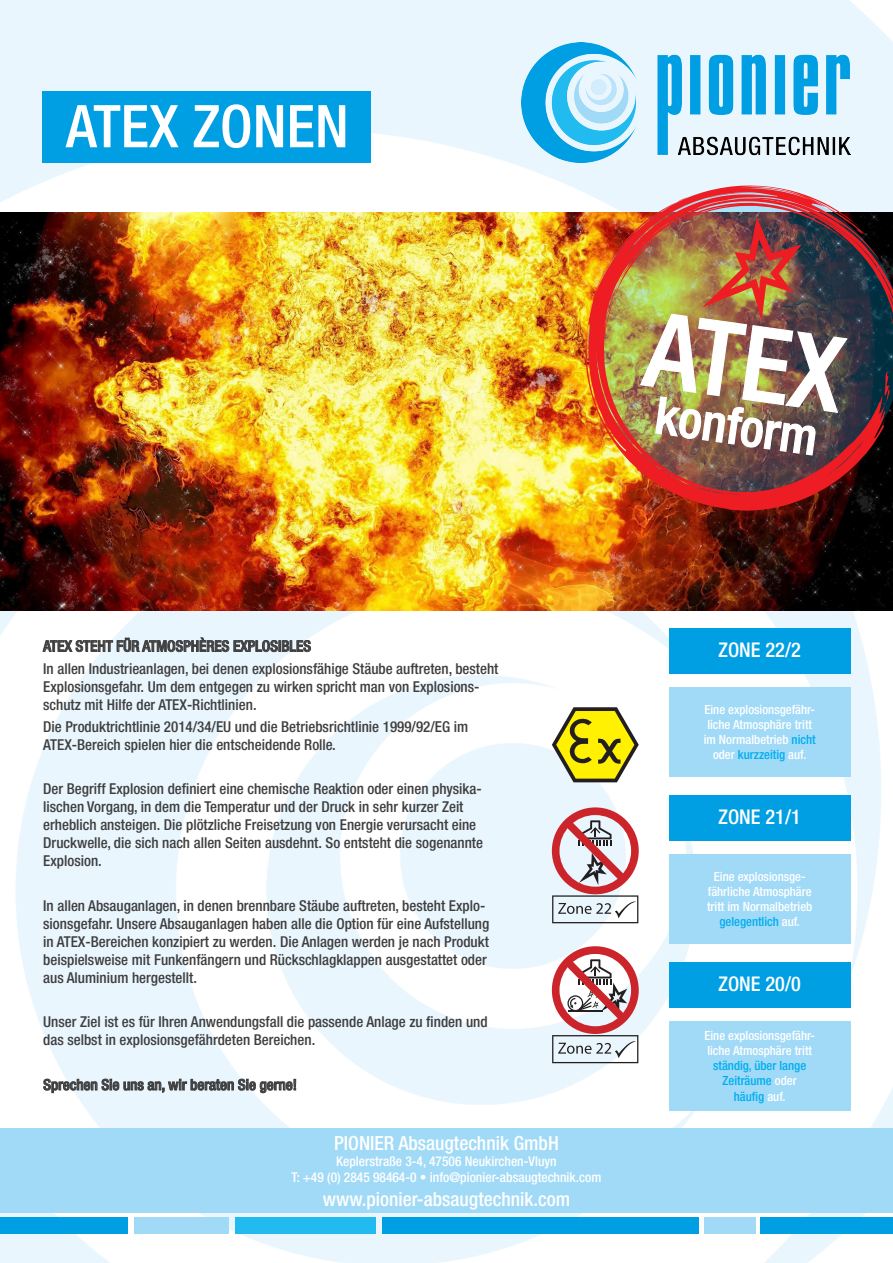
<style>
.page{position:relative;width:893px;height:1263px;background:#fff}
.page>*{position:absolute;margin:0;border:0;box-sizing:border-box;transform-origin:0 0}
.t1{font:500 condensed 103.5px "Helvetica Neue LT Std";color:#fff}
.t2{font:500 condensed 58.95px "Helvetica Neue LT Std";color:#fff}
.t3{font:500 condensed 51px "Helvetica Neue LT Std";color:#fff}
.t4{font:500 condensed 20.25px "Helvetica Neue LT Std";color:#fff}
.t5{font:500 condensed 19.5px "Helvetica Neue LT Std";color:#fff}
.t6{font:500 condensed 15px/18px "Helvetica Neue LT Std";color:#3e3e3f}
.t7{font:500 condensed 13.5px/16.2px "Helvetica Neue LT Std";color:#fff;text-align:center}
.t8{font:500 condensed 12.6px/15.1px "Helvetica Neue LT Std";color:#fff;text-align:center}
.t9{font:500 condensed 12.6px/15.1px "Helvetica Neue LT Std";color:#00aeef;text-align:center}
.s1{color:#00aeef}
.s2{color:#fff}
</style>
<div class="page">
<img style="left:0;top:0;width:893px;height:1263px">
<div style="left:0;top:1217px;width:127px;height:17px;background:#009fe3"></div>
<div style="left:134px;top:1217px;width:95px;height:17px;background:#a1daf7"></div>
<div style="left:235px;top:1217px;width:140px;height:17px;background:#21bbef"></div>
<div style="left:704px;top:1217px;width:51px;height:17px;background:#a1daf7"></div>
<div style="left:761px;top:1217px;width:132px;height:17px;background:#009fe3"></div>
<div style="left:382px;top:1217px;width:317px;height:17px;background:#009fe3"></div>
<div style="left:0;top:1128px;width:893px;height:85px;background:#a1daf7"></div>
<img style="left:522px;top:43px;width:328px;height:119px">
<img style="left:0;top:212px;width:893px;height:398px">
<div style="left:43px;top:91px;width:328px;height:71px;background:#009fe3"></div>
<svg style="left:43px;top:637px;width:268px;height:16px;background:#abb0b3"></svg>
<svg style="left:43px;top:1078px;width:253px;height:16px;background:#b0b6b9"></svg>
<svg style="left:552px;top:807px;width:87px;height:116px;background:#d3b0b5"></svg>
<svg style="left:552px;top:707px;width:87px;height:75px"></svg>
<div style="left:669px;top:962px;width:181px;height:45px;background:#009fe3"></div>
<div style="left:669px;top:1021px;width:181px;height:90px;background:#a1daf7"></div>
<div style="left:669px;top:795px;width:181px;height:45px;background:#009fe3"></div>
<div style="left:669px;top:854px;width:181px;height:90px;background:#a1daf7"></div>
<div style="left:669px;top:628px;width:181px;height:46px;background:#009fe3"></div>
<div style="left:669px;top:687px;width:181px;height:90px;background:#a1daf7"></div>
<img style="left:584px;top:185px;width:309px;height:326px">
<img style="left:587px;top:192px;width:306px;height:264px">
<svg style="left:552px;top:946px;width:87px;height:117px"></svg>
<h2 class="t2" style="left:66px;top:91px;width:186px">ATEX Zonen</h2>
<h1 class="t1" style="left:655px;top:287px;width:199px;rotate:8deg">ATEX</h1>
<h3 class="t3" style="left:660px;top:385px;width:164px;rotate:8deg">konform</h3>
<p class="t6" style="left:43px;top:635px;width:457px;line-height:22.2px;text-indent:73px">für Atmosph ères Explosibles<br>In allen Industrieanlagen, bei denen explosionsfähige Stäube auftreten, besteht</p>
<p class="t6" style="left:43px;top:677px;width:438px">Explosionsgefahr. Um dem entgegen zu wirken spricht man von Explosions&shy;schutz mit Hilfe der ATEX-Richtlinien.</p>
<p class="t6" style="left:43px;top:717px;width:426px">Die Produktrichtlinie 2014/34/EU und die Betriebsrichtlinie 1999/92/EG im<br>ATEX-Bereich spielen hier die entscheidende Rolle.</p>
<p class="t6" style="left:43px;top:780px;width:441px">Der Begriff Explosion definiert eine chemische Reaktion oder einen physika&shy;lischen Vorgang, in dem die Temperatur und der Druck in sehr kurzer Zeit erheblich ansteigen. Die plötzliche Freisetzung von Energie verursacht eine Druckwelle, die sich nach allen Seiten ausdehnt. So entsteht die sogenannte Explosion.</p>
<p class="t6" style="left:43px;top:896px;width:448px">In allen Absauganlagen, in denen brennbare Stäube auftreten, besteht Explo&shy;sionsgefahr. Unsere Absauganlagen haben alle die Option für eine Aufstellung in ATEX-Bereichen konzipiert zu werden. Die Anlagen werden je nach Produkt beispielsweise mit Funkenfängern und Rückschlagklappen ausgestattet oder aus Aluminium hergestellt.</p>
<p class="t6" style="left:43px;top:1013px;width:446px">Unser Ziel ist es für Ihren Anwendungsfall die passende Anlage zu finden und das selbst in explosionsgefährdeten Bereichen.</p>
<p class="t6" style="left:43px;top:1075px;width:255px">Sprechen Sie uns an, wir beraten Sie gerne!</p>
<p class="t6" style="left:43px;top:637px;width:49px">ATEX steht</p>
<h3 class="t5" style="left:334px;top:1131px;width:226px">PIONIER Absaugtechnik GmbH</h3>
<p class="t7" style="left:292px;top:1153px;width:311px">Keplerstraße 3-4, 47506 Neukirchen-Vluyn<br>T: +49 (0) 2845 98464-0 • info@pionier-absaugtechnik.com</p>
<h3 class="t5" style="left:323px;top:1187px;width:249px">www.pionier-absaugtechnik.com</h3>
<h3 class="t4" style="left:719px;top:638px;width:84px">Zone 22/2</h3>
<p class="t8" style="left:704px;top:701px;width:113px">Eine explosionsgefähr&shy;liche Atmosphäre tritt im Normalbetrieb <span class="s1">nicht </span>oder <span class="s1">kurzzeitig</span> auf.</p>
<h3 class="t4" style="left:719px;top:805px;width:84px">Zone 21/1</h3>
<p class="t8" style="left:707px;top:868px;width:107px">Eine explosionsge&shy;fährliche Atmosphäre tritt im Normalbetrieb <span class="s1">gelegentlich</span> auf.</p>
<h3 class="t4" style="left:719px;top:971px;width:84px">Zone 20/0</h3>
<p class="t8" style="left:704px;top:1027px;width:112px;text-align:left">Eine explosionsgefähr&shy;liche Atmosphäre tritt</p>
<p class="t9" style="left:713px;top:1058px;width:95px">ständig, über lange<br>Zeiträume <span class="s2">oder </span>häufig <span class="s2">auf.</span></p>
</div>
